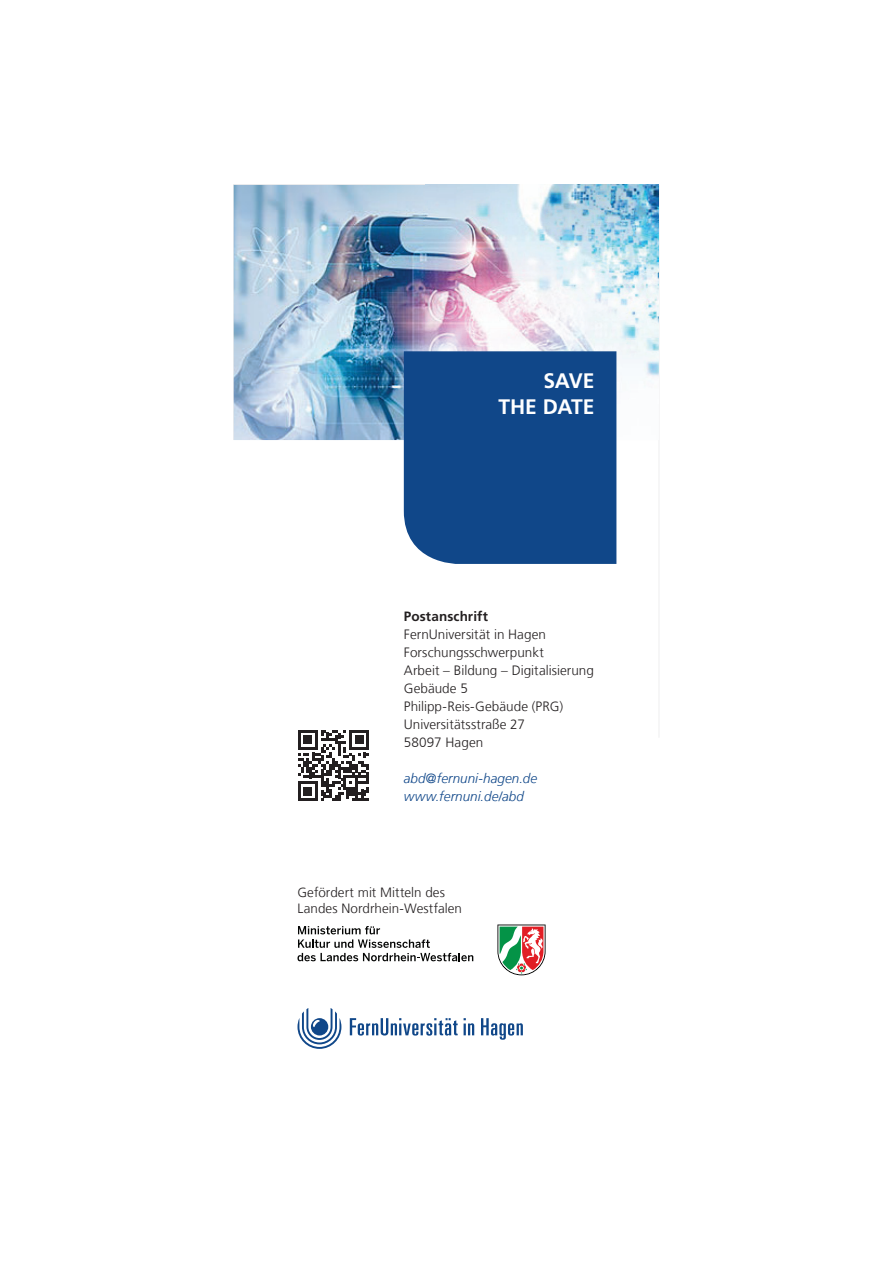
<style>
.page{position:relative;width:893px;height:1263px;background:#fff}
.page>*{position:absolute;margin:0;border:0;box-sizing:border-box;transform-origin:0 0}
.t1{font:700 21px/25.5px "Frutiger LT Com";letter-spacing:-.005em;color:#fff;text-align:right}
.t2{font:300 13.5px/18px "Frutiger LT Com";color:#231f20}
.t3{font:italic 300 13.5px/18px "Frutiger LT Com";letter-spacing:.005em;color:#104789}
.t4{font:700 13.5px "Frutiger LT Com";letter-spacing:.01em;color:#231f20}
</style>
<div class="page">
<img style="left:234px;top:185px;width:383px;height:255px">
<svg style="left:350px;top:1018px;width:173px;height:22px"></svg>
<svg style="left:297px;top:1008px;width:44px;height:41px"></svg>
<img style="left:425px;top:185px;width:234px;height:218px">
<svg style="left:298px;top:730px;width:71px;height:71px"></svg>
<svg style="left:497px;top:925px;width:48px;height:50px"></svg>
<svg style="left:297px;top:926px;width:176px;height:35px"></svg>
<div style="left:404px;top:351px;width:212px;height:213px;background:#104789"></div>
<h1 class="t1" style="left:498px;top:370px;width:98px">SAVE<br>THE DATE</h1>
<p class="t4" style="left:404px;top:611px;width:86px">Postanschrift</p>
<p class="t2" style="left:404px;top:627px;width:192px">FernUniversität in Hagen<br>Forschungsschwerpunkt<br>Arbeit – Bildung – Digitalisierung<br>Gebäude 5<br>Philipp-Reis-Gebäude (PRG)<br>Universitätsstraße 27<br>58097 Hagen</p>
<p class="t3" style="left:404px;top:771px;width:135px">abd@fernuni-hagen.de www.fernuni.de/abd</p>
<p class="t2" style="left:297px;top:885px;width:166px;line-height:16.8px">Gefördert mit Mitteln des<br>Landes Nordrhein-Westfalen</p>
</div>
